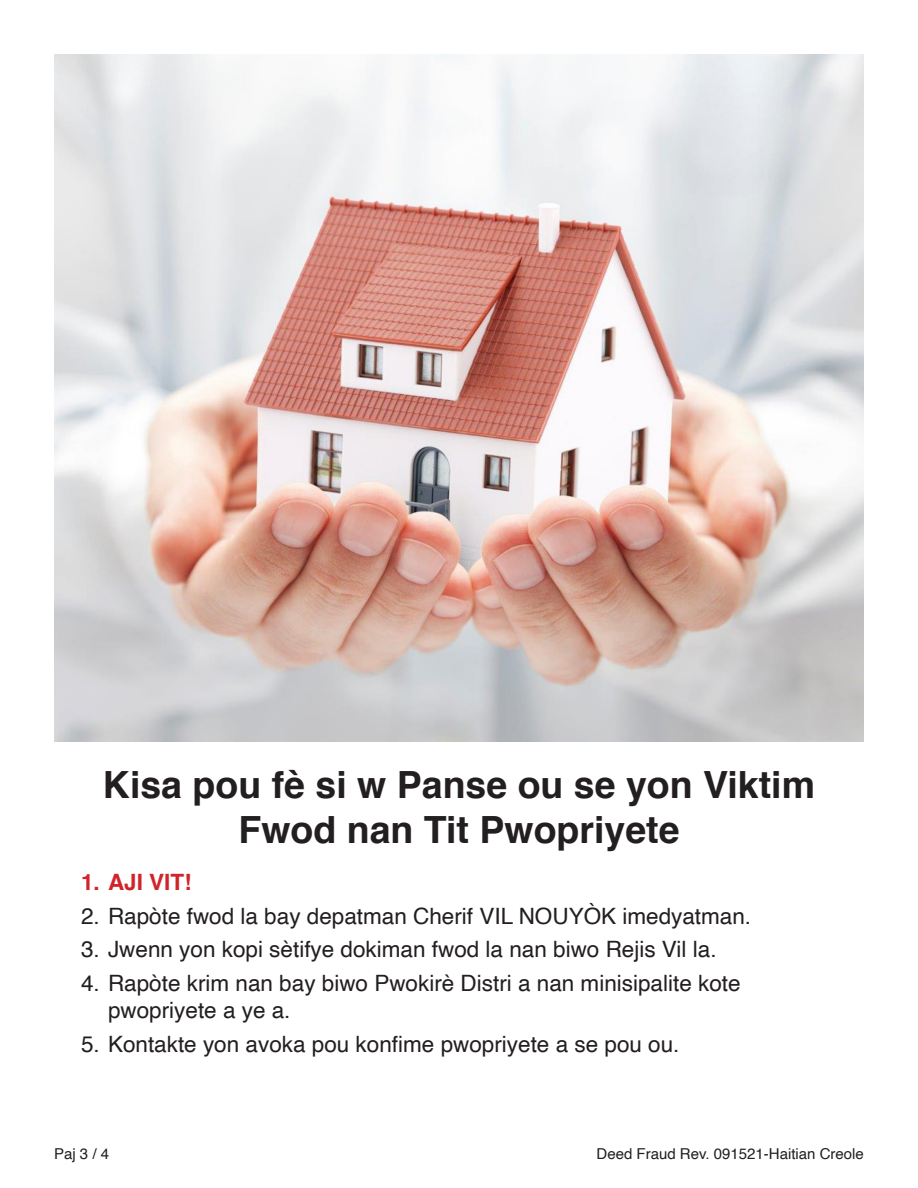
<style>
.page{position:relative;width:918px;height:1188px;background:#fff}
.page>*{position:absolute;margin:0;border:0;box-sizing:border-box;transform-origin:0 0}
.t1{font:700 37.5px/45px "Helvetica";color:#231f20;text-align:center}
.t2{font:22.5px/27px "Helvetica";color:#231f20}
.t3{font:700 22.5px "Helvetica";color:#d1232a}
.t4{font:15px "Helvetica";color:#231f20}
</style>
<div class="page">
<img style="left:54px;top:54px;width:810px;height:688px">
<h1 class="t1" style="left:103px;top:762px;width:714px">Kisa pou fè si w Panse ou se yon Viktim<br>Fwod nan Tit Pwopriyete</h1>
<p class="t3" style="left:81px;top:864px;width:112px">1. AJI VIT!</p>
<p class="t2" style="left:81px;top:903px;width:672px">2. Rapòte fwod la bay depatman Cherif VIL NOUYÒK imedyatman.</p>
<p class="t2" style="left:81px;top:937px;width:637px">3. Jwenn yon kopi sètifye dokiman fwod la nan biwo Rejis Vil la.</p>
<p class="t2" style="left:108px;top:970px;width:634px;text-indent:-27px">4. Rapòte krim nan bay biwo Pwokirè Distri a nan minisipalite kote pwopriyete a ye a.</p>
<p class="t2" style="left:81px;top:1031px;width:600px">5. Kontakte yon avoka pou konfime pwopriyete a se pou ou.</p>
<p class="t4" style="left:54px;top:1142px;width:57px">Paj 3 / 4</p>
<p class="t4" style="left:597px;top:1142px;width:269px">Deed Fraud Rev. 091521-Haitian Creole</p>
</div>
